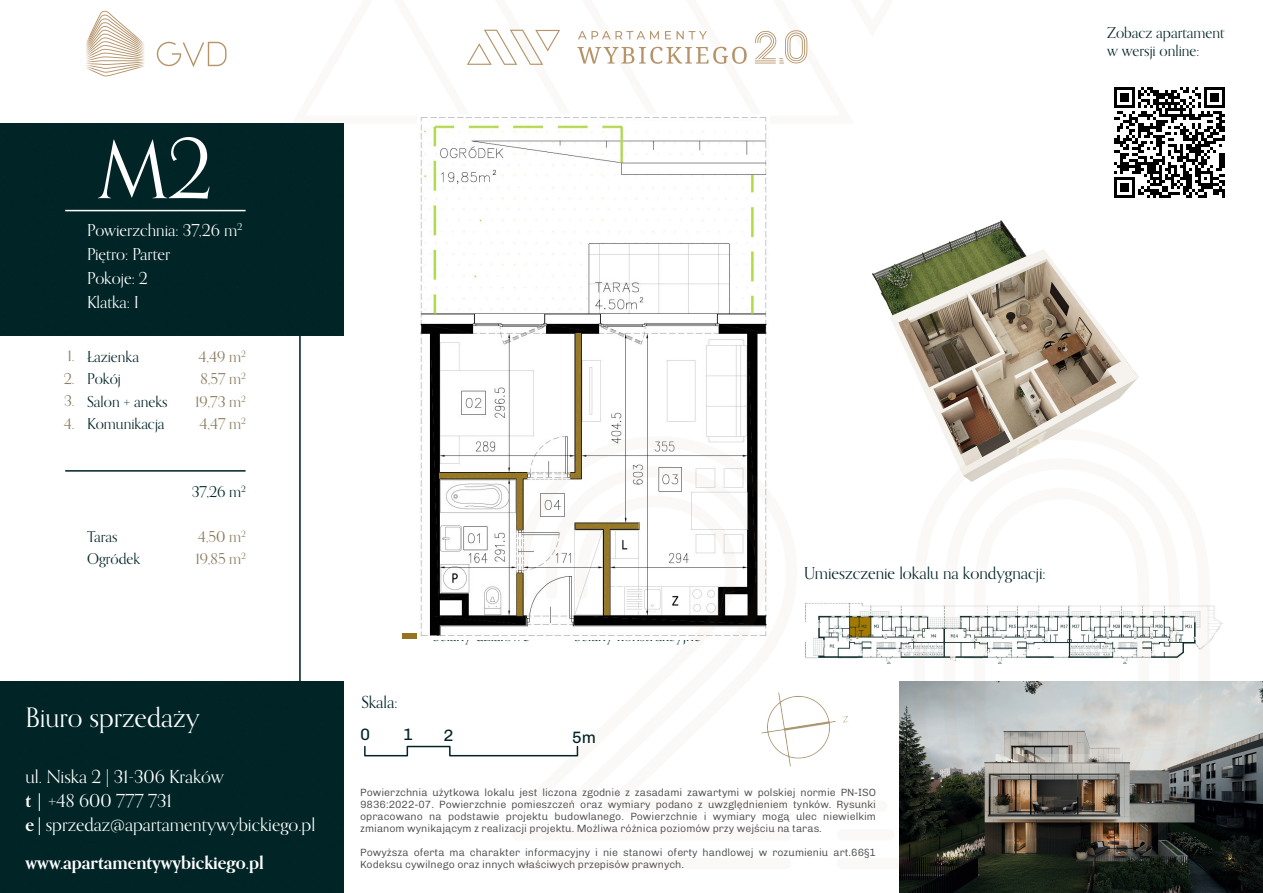
<style>
.page{position:relative;width:1263px;height:893px;background:#fff}
.page>*{position:absolute;margin:0;border:0;box-sizing:border-box;transform-origin:0 0}
.t1{font:26.85px "Orpheus Pro";color:#fff}
.t2{font:18px/24px "Orpheus Pro";color:#fff}
.t3{font:700 18px "Orpheus Pro";color:#fff}
.t4{font:16.5px/24px "Orpheus Pro";color:#fff}
.t5{font:16.5px "Orpheus Pro";color:#032427}
.t6{font:500 16.5px "Chivo";color:#032427}
.t7{font:15px/22.5px "Orpheus Pro";color:#032427}
.t8{font:15px/22.5px "Orpheus Pro";color:#8a7a5d;text-align:center}
.t9{font:15px/22.5px "Orpheus Pro";color:#897a5d;text-align:justify}
.t10{font:15px "Orpheus Pro";color:#002626}
.t11{font:500 10.5px/12px "Chivo";color:#231f20;text-align:justify}
.s1{font-weight:700}
</style>
<div class="page">
<div style="left:0;top:124px;width:343px;height:211px;background:#012426"></div>
<img style="left:900px;top:682px;width:363px;height:211px">
<img style="left:872px;top:220px;width:267px;height:208px">
<svg style="left:291px;top:29px;width:517px;height:95px"></svg>
<hr style="left:65px;top:470px;width:180px;height:2px;background:#022426">
<hr style="left:299px;top:137px;width:2px;height:555px;background:#022426">
<img style="left:797px;top:696px;width:51px;height:63px">
<svg style="left:86px;top:11px;width:58px;height:66px"></svg>
<svg style="left:157px;top:42px;width:69px;height:25px"></svg>
<svg style="left:364px;top:745px;width:148px;height:12px"></svg>
<div style="left:0;top:682px;width:344px;height:211px;background:#012426"></div>
<img style="left:1114px;top:87px;width:111px;height:111px">
<div style="left:402px;top:633px;width:22px;height:6px;background:#957323"></div>
<svg style="left:98px;top:137px;width:111px;height:62px"></svg>
<hr style="left:65px;top:210px;width:180px;height:1px;background:#fff">
<img style="left:417px;top:115px;width:352px;height:524px">
<img style="left:805px;top:603px;width:418px;height:61px">
<svg style="left:515px;top:436px;width:282px;height:331px"></svg>
<svg style="left:546px;top:466px;width:221px;height:301px"></svg>
<div style="left:512px;top:829px;width:279px;height:12px;background:#fbf9f7;border-radius:6px"></div>
<svg style="left:512px;top:495px;width:225px;height:272px"></svg>
<div style="left:512px;top:858px;width:279px;height:11px;background:#fbf9f7;border-radius:6px"></div>
<svg style="left:913px;top:428px;width:297px;height:441px"></svg>
<svg style="left:943px;top:458px;width:237px;height:381px"></svg>
<svg style="left:974px;top:488px;width:176px;height:322px"></svg>
<div style="left:837px;top:800px;width:51px;height:12px;background:#fbf9f7;border-radius:6px"></div>
<div style="left:837px;top:829px;width:58px;height:12px;background:#fbf9f7;border-radius:6px"></div>
<div style="left:837px;top:858px;width:65px;height:11px;background:#fbf9f7;border-radius:6px"></div>
<h3 class="t7" style="left:1107px;top:23px;width:119px;line-height:18px">Zobacz apartament w wersji online:</h3>
<h3 class="t4" style="left:87px;top:217px;width:157px">Powierzchnia: 37,26 m<sup>2<br></sup>Piętro: Parter<br>Pokoje: 2<br>Klatka: I</h3>
<h3 class="t9" style="left:64px;top:345px;width:12px">1.<br>2.<br>3.<br>4.</h3>
<h3 class="t7" style="left:87px;top:345px;width:82px">Łazienka<br>Pokój<br>Salon + aneks<br>Komunikacja</h3>
<h3 class="t8" style="left:195px;top:345px;width:52px">4,49 m<sup>2<br></sup>8,57 m<sup>2<br></sup>19,73 m<sup>2<br></sup>4,47 m<sup>2</sup></h3>
<h3 class="t7" style="left:87px;top:525px;width:55px">Taras<br>Ogródek</h3>
<h3 class="t10" style="left:192px;top:482px;width:56px">37,26 m<sup>2</sup></h3>
<h3 class="t8" style="left:195px;top:525px;width:52px;text-align:left">4,50 m<sup>2<br></sup>19,85 m<sup>2</sup></h3>
<h1 class="t1" style="left:25px;top:701px;width:176px">Biuro sprzedaży</h1>
<h2 class="t2" style="left:25px;top:765px;width:291px">ul. Niska 2 | 31-306 Kraków<br><span class="s1">t |</span> +48 600 777 731<br><span class="s1">e |</span> sprzedaz@apartamentywybickiego.pl</h2>
<h2 class="t3" style="left:25px;top:851px;width:240px">www.apartamentywybickiego.pl</h2>
<h3 class="t5" style="left:361px;top:692px;width:38px">Skala:</h3>
<h3 class="t7" style="left:433px;top:624px;width:98px">Ściany działowe</h3>
<h3 class="t7" style="left:574px;top:624px;width:128px">Ściany konstrukcyjne</h3>
<h3 class="t6" style="left:360px;top:721px;width:12px">0</h3>
<h3 class="t6" style="left:403px;top:721px;width:12px">1</h3>
<h3 class="t6" style="left:443px;top:723px;width:12px">2</h3>
<h3 class="t6" style="left:572px;top:724px;width:26px">5m</h3>
<h3 class="t5" style="left:804px;top:563px;width:243px">Umieszczenie lokalu na kondygnacji:</h3>
<p class="t11" style="left:360px;top:786px;width:517px">Powierzchnia użytkowa lokalu jest liczona zgodnie z zasadami zawartymi w polskiej normie PN-ISO 9836:2022-07. Powierzchnie pomieszczeń oraz wymiary podano z uwzględnieniem tynków. Rysunki opracowano na podstawie projektu budowlanego. Powierzchnie i wymiary mogą ulec niewielkim zmianom wynikającym z realizacji projektu. Możliwa różnica poziomów przy wejściu na taras.</p>
<p class="t11" style="left:360px;top:846px;width:517px">Powyższa oferta ma charakter informacyjny i nie stanowi oferty handlowej w rozumieniu art.66§1<br>Kodeksu cywilnego oraz innych właściwych przepisów prawnych.</p>
</div>
